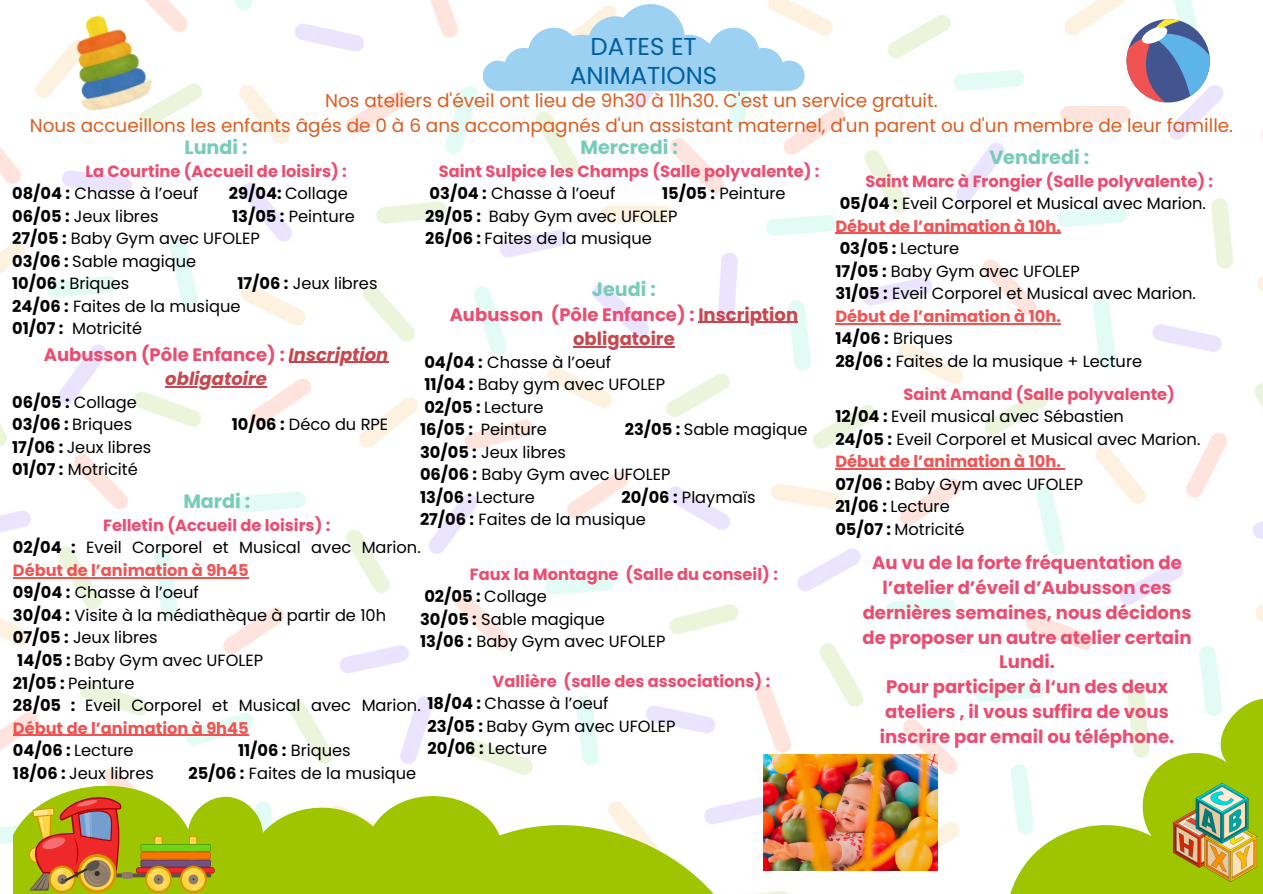
<style>
.page{position:relative;width:1263px;height:894px;background:#fff}
.page>*{position:absolute;margin:0;border:0;box-sizing:border-box;transform-origin:0 0}
.t1{font:24.45px/29.2px "Poppins";color:#00609e;text-align:center}
.t2{font:700 19.2px "Poppins";color:#77cbb9}
.t3{font:18.45px/24.8px "Poppins";color:#dd5c1f;text-align:center}
.t4{font:700 18.15px/24.8px "Poppins";color:#ec4c70;text-align:center}
.t5{font:700 18px "Poppins";color:#ec4c70}
.t6{font:700 18px "Poppins";color:#c9464e}
.t7{font:italic 700 18px "Poppins";color:#c9464e}
.t8{font:16.2px/22.5px "Poppins";color:#000}
.t9{font:700 16.2px "Poppins";color:#ec4c70}
.t10{font:700 16.2px "Poppins";color:#f15353}
.s1{font-weight:700}
.s2{color:#c9464e}
.s3{font-style:italic;color:#c9464e}
.s4{font-weight:700;color:#f15353}
</style>
<div class="page">
<img style="left:0;top:0;width:1263px;height:845px">
<svg style="left:13px;top:690px;width:1250px;height:203px"></svg>
<img style="left:1174px;top:783px;width:83px;height:98px">
<svg style="left:483px;top:4px;width:321px;height:87px"></svg>
<img style="left:59px;top:6px;width:97px;height:109px">
<div style="left:78px;top:853px;width:39px;height:39px;background:#d69600;border-radius:50%"></div>
<svg style="left:49px;top:865px;width:27px;height:27px"></svg>
<svg style="left:145px;top:865px;width:27px;height:27px"></svg>
<svg style="left:180px;top:865px;width:27px;height:27px"></svg>
<svg style="left:29px;top:792px;width:187px;height:98px;background:#ba9c35"></svg>
<svg style="left:1126px;top:19px;width:84px;height:83px"></svg>
<img style="left:764px;top:754px;width:173px;height:116px">
<hr style="left:698px;top:321px;width:100px;height:2px;background:#c9464e">
<hr style="left:573px;top:346px;width:102px;height:1px;background:#c9464e">
<hr style="left:13px;top:577px;width:236px;height:1px;background:#f15353">
<hr style="left:13px;top:734px;width:236px;height:1px;background:#f15353">
<hr style="left:835px;top:468px;width:226px;height:1px;background:#f15353">
<hr style="left:835px;top:233px;width:226px;height:1px;background:#f15353">
<hr style="left:835px;top:323px;width:226px;height:1px;background:#f15353">
<hr style="left:289px;top:361px;width:99px;height:2px;background:#c9464e">
<hr style="left:165px;top:386px;width:102px;height:1px;background:#c9464e">
<p class="t1" style="left:570px;top:31px;width:149px">DATES ET<br>ANIMATIONS</p>
<p class="t3" style="left:30px;top:88px;width:1205px">Nos ateliers d'éveil ont lieu de 9h30 à 11h30. C'est un service gratuit.<br>Nous accueillons les enfants âgés de 0 à 6 ans accompagnés d'un assistant maternel, d'un parent ou d'un membre de leur famille.</p>
<p class="t2" style="left:185px;top:134px;width:65px">Lundi :</p>
<p class="t9" style="left:85px;top:159px;width:263px">La Courtine (Accueil de loisirs) :</p>
<p class="t8" style="left:12px;top:182px;width:188px"><span class="s1">08/04 :</span> Chasse à l’oeuf</p>
<p class="t8" style="left:229px;top:182px;width:120px"><span class="s1">29/04:</span> Collage</p>
<p class="t8" style="left:12px;top:204px;width:148px"><span class="s1">06/05 :</span> Jeux libres</p>
<p class="t8" style="left:232px;top:204px;width:124px"><span class="s1">13/05 :</span> Peinture</p>
<p class="t8" style="left:12px;top:227px;width:249px"><span class="s1">27/05 :</span> Baby Gym avec UFOLEP</p>
<p class="t8" style="left:12px;top:249px;width:185px"><span class="s1">03/06 :</span> Sable magique</p>
<p class="t8" style="left:12px;top:272px;width:119px"><span class="s1">10/06 :</span> Briques</p>
<p class="t8" style="left:238px;top:272px;width:141px"><span class="s1">17/06 :</span> Jeux libres</p>
<p class="t8" style="left:12px;top:294px;width:230px"><span class="s1">24/06 :</span> Faites de la musique</p>
<p class="t8" style="left:12px;top:317px;width:131px"><span class="s1">01/07 :</span> Motricité</p>
<p class="t2" style="left:580px;top:134px;width:99px">Mercredi :</p>
<h3 class="t9" style="left:439px;top:159px;width:382px">Saint Sulpice les Champs (Salle polyvalente) :</h3>
<h3 class="t8" style="left:430px;top:182px;width:187px"><span class="s1">03/04 :</span> Chasse à l’oeuf</h3>
<h3 class="t8" style="left:662px;top:182px;width:125px"><span class="s1">15/05 :</span> Peinture</h3>
<p class="t8" style="left:425px;top:204px;width:254px"><span class="s1">29/05 :</span> Baby Gym avec UFOLEP</p>
<p class="t8" style="left:425px;top:227px;width:228px"><span class="s1">26/06 :</span> Faites de la musique</p>
<p class="t2" style="left:989px;top:144px;width:101px">Vendredi :</p>
<p class="t9" style="left:865px;top:170px;width:349px">Saint Marc à Frongier (Salle polyvalente) :</p>
<p class="t8" style="left:840px;top:192px;width:368px"><span class="s1">05/04 :</span> Eveil Corporel et Musical avec Marion.</p>
<p class="t10" style="left:835px;top:215px;width:227px">Début de l’animation à 10h.</p>
<p class="t8" style="left:840px;top:237px;width:121px"><span class="s1">03/05 :</span> Lecture</p>
<h2 class="t8" style="left:835px;top:260px;width:246px"><span class="s1">17/05 :</span> Baby Gym avec UFOLEP</h2>
<p class="t8" style="left:835px;top:282px;width:362px"><span class="s1">31/05 :</span> Eveil Corporel et Musical avec Marion.</p>
<p class="t10" style="left:835px;top:305px;width:227px">Début de l’animation à 10h.</p>
<p class="t8" style="left:835px;top:327px;width:119px"><span class="s1">14/06 :</span> Briques</p>
<p class="t2" style="left:592px;top:275px;width:65px">Jeudi :</p>
<p class="t5" style="left:450px;top:301px;width:350px">Aubusson (Pôle Enfance) : <span class="s2">Inscription</span></p>
<p class="t6" style="left:573px;top:326px;width:103px">obligatoire</p>
<p class="t8" style="left:420px;top:351px;width:246px"><span class="s1">04/04 :</span> Chasse à l’oeuf<br><span class="s1">11/04 :</span> Baby gym avec UFOLEP<br><span class="s1">02/05 :</span> Lecture<br><span class="s1">16/05 :</span> Peinture</p>
<p class="t5" style="left:44px;top:341px;width:346px">Aubusson (Pôle Enfance) : <span class="s3">Inscription</span></p>
<p class="t8" style="left:835px;top:350px;width:308px"><span class="s1">28/06 :</span> Faites de la musique + Lecture</p>
<p class="t7" style="left:165px;top:366px;width:103px">obligatoire</p>
<p class="t8" style="left:12px;top:391px;width:126px"><span class="s1">06/05 :</span> Collage<br><span class="s1">03/06 :</span> Briques</p>
<p class="t9" style="left:904px;top:382px;width:273px">Saint Amand (Salle polyvalente)</p>
<p class="t8" style="left:835px;top:405px;width:290px"><span class="s1">12/04 :</span> Eveil musical avec Sébastien</p>
<p class="t8" style="left:835px;top:427px;width:366px"><span class="s1">24/05 :</span> Eveil Corporel et Musical avec Marion.</p>
<p class="t10" style="left:835px;top:450px;width:227px">Début de l’animation à 10h.</p>
<p class="t8" style="left:835px;top:472px;width:249px"><span class="s1">07/06 :</span> Baby Gym avec UFOLEP</p>
<p class="t8" style="left:835px;top:495px;width:116px"><span class="s1">21/06 :</span> Lecture</p>
<p class="t8" style="left:835px;top:517px;width:131px"><span class="s1">05/07 :</span> Motricité</p>
<p class="t8" style="left:232px;top:413px;width:158px"><span class="s1">10/06 :</span> Déco du RPE</p>
<p class="t8" style="left:625px;top:418px;width:184px"><span class="s1">23/05 :</span> Sable magique</p>
<p class="t8" style="left:420px;top:441px;width:252px"><span class="s1">30/05 :</span> Jeux libres<br><span class="s1">06/06 :</span> Baby Gym avec UFOLEP<br><span class="s1">13/06 :</span> Lecture</p>
<p class="t8" style="left:12px;top:436px;width:141px"><span class="s1">17/06 :</span> Jeux libres<br><span class="s1">01/07 :</span> Motricité</p>
<p class="t8" style="left:420px;top:486px;width:337px;text-indent:201px"><span class="s1">20/06 :</span> Playmaïs<br><span class="s1">27/06 :</span> Faites de la musique</p>
<p class="t2" style="left:183px;top:488px;width:68px">Mardi :</p>
<p class="t9" style="left:103px;top:513px;width:229px">Felletin (Accueil de loisirs) :</p>
<p class="t8" style="left:13px;top:536px;width:409px"><span class="s1">02/04 :</span> Eveil Corporel et Musical avec Marion.<br><span class="s4">Début de l’animation à 9h45</span></p>
<p class="t8" style="left:13px;top:581px;width:187px"><span class="s1">09/04 :</span> Chasse à l’oeuf</p>
<p class="t8" style="left:13px;top:604px;width:375px"><span class="s1">30/04 :</span> Visite à la médiathèque à partir de 10h</p>
<p class="t8" style="left:13px;top:626px;width:146px"><span class="s1">07/05 :</span> Jeux libres</p>
<p class="t8" style="left:17px;top:649px;width:247px"><span class="s1">14/05 :</span> Baby Gym avec UFOLEP</p>
<p class="t8" style="left:13px;top:671px;width:123px"><span class="s1">21/05 :</span> Peinture</p>
<p class="t8" style="left:13px;top:694px;width:409px"><span class="s1">28/05 :</span> Eveil Corporel et Musical avec Marion.<br><span class="s4">Début de l’animation à 9h45</span></p>
<p class="t8" style="left:13px;top:739px;width:122px"><span class="s1">04/06 :</span> Lecture</p>
<p class="t8" style="left:238px;top:739px;width:114px"><span class="s1">11/06 :</span> Briques</p>
<p class="t8" style="left:13px;top:761px;width:142px"><span class="s1">18/06 :</span> Jeux libres</p>
<p class="t8" style="left:188px;top:761px;width:229px"><span class="s1">25/06 :</span> Faites de la musique</p>
<p class="t4" style="left:862px;top:550px;width:331px">Au vu de la forte fréquentation de l’atelier d’éveil d’Aubusson ces dernières semaines, nous décidons de proposer un autre atelier certain<br>Lundi.<br>Pour participer à l‘un des deux ateliers , il vous suffira de vous inscrire par email ou téléphone.</p>
<p class="t9" style="left:470px;top:562px;width:309px">Faux la Montagne (Salle du conseil) :</p>
<p class="t8" style="left:424px;top:585px;width:124px"><span class="s1">02/05 :</span> Collage</p>
<p class="t8" style="left:420px;top:607px;width:186px"><span class="s1">30/05 :</span> Sable magique</p>
<p class="t8" style="left:420px;top:630px;width:247px"><span class="s1">13/06 :</span> Baby Gym avec UFOLEP</p>
<p class="t9" style="left:493px;top:669px;width:279px">Vallière (salle des associations) :</p>
<p class="t8" style="left:428px;top:692px;width:183px"><span class="s1">18/04 :</span> Chasse à l’oeuf</p>
<p class="t8" style="left:428px;top:714px;width:249px"><span class="s1">23/05 :</span> Baby Gym avec UFOLEP</p>
<p class="t8" style="left:428px;top:737px;width:121px"><span class="s1">20/06 :</span> Lecture</p>
</div>
